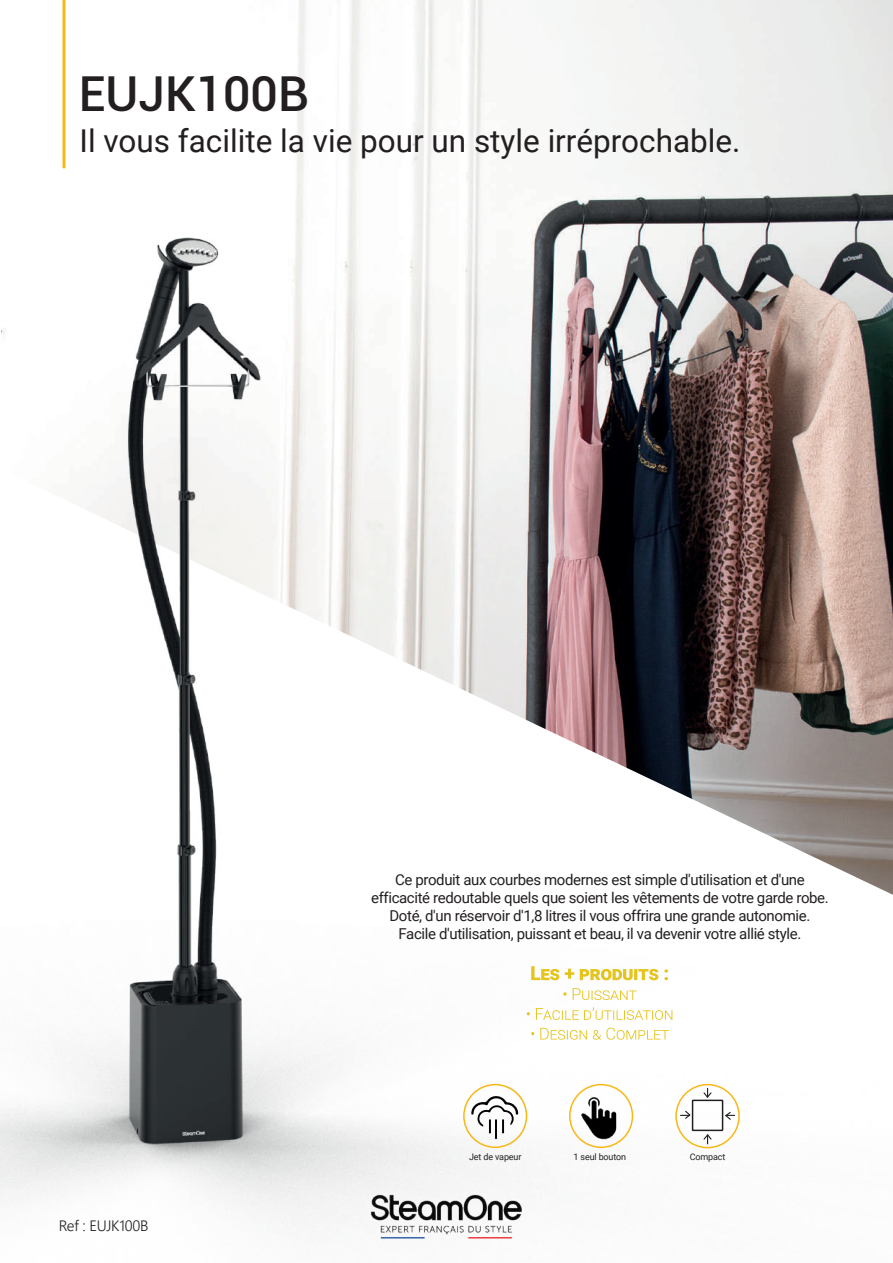
<style>
.page{position:relative;width:893px;height:1263px;background:#fff}
.page>*{position:absolute;margin:0;border:0;box-sizing:border-box;transform-origin:0 0}
.t1{font:500 48.15px "Roboto";color:#231f20}
.t2{font:31.5px "Roboto";color:#231f20}
.t3{font:300 16.5px "Roboto";color:#e6c41e}
.t4{font:15px/18px "Roboto";letter-spacing:-.025em;color:#231f20;text-align:center}
.t5{font:300 15px "Segoe UI";letter-spacing:-.015em;color:#231f20}
.t6{font:9px "Roboto";letter-spacing:-.015em;color:#231f20}
</style>
<div class="page">
<img style="left:62px;top:0;width:831px;height:176px">
<img style="left:0;top:176px;width:893px;height:1063px">
<div style="left:463px;top:1084px;width:64px;height:64px;border:2px solid #f9b716;border-radius:50%"></div>
<svg style="left:471px;top:1094px;width:47px;height:45px"></svg>
<div style="left:569px;top:1084px;width:64px;height:64px;border:2px solid #f9b716;border-radius:50%"></div>
<img style="left:581px;top:1094px;width:37px;height:46px">
<hr style="left:62px;top:0;width:3px;height:167px;background:#f9b716">
<div style="left:692px;top:1099px;width:31px;height:32px;border:2px solid #231f20"></div>
<svg style="left:702px;top:1088px;width:11px;height:11px"></svg>
<svg style="left:702px;top:1133px;width:11px;height:11px"></svg>
<svg style="left:724px;top:1111px;width:11px;height:10px"></svg>
<svg style="left:681px;top:1110px;width:11px;height:10px"></svg>
<div style="left:675px;top:1084px;width:65px;height:64px;border:2px solid #f9b716;border-radius:50%"></div>
<svg style="left:531px;top:966px;width:137px;height:14px"></svg>
<svg style="left:573px;top:988px;width:64px;height:12px"></svg>
<svg style="left:527px;top:1007px;width:145px;height:13px"></svg>
<svg style="left:531px;top:1028px;width:138px;height:12px"></svg>
<h1 class="t1" style="left:79px;top:60px;width:231px">EUJK100B</h1>
<h2 class="t2" style="left:79px;top:119px;width:662px">Il vous facilite la vie pour un style irréprochable.</h2>
<p class="t4" style="left:371px;top:870px;width:459px">Ce produit aux courbes modernes est simple d'utilisation et d'une efficacité redoutable quels que soient les vêtements de votre garde robe.<br>Doté, d'un réservoir d'1,8 litres il vous offrira une grande autonomie.<br>Facile d'utilisation, puissant et beau, il va devenir votre allié style.</p>
<p class="t5" style="left:59px;top:1212px;width:91px">Ref : EUJK100B</p>
<p class="t3" style="left:562px;top:983px;width:7px">•</p>
<p class="t6" style="left:469px;top:1150px;width:54px">Jet de vapeur</p>
<p class="t6" style="left:574px;top:1150px;width:54px">1 seul bouton</p>
<p class="t6" style="left:690px;top:1150px;width:37px">Compact</p>
</div>
